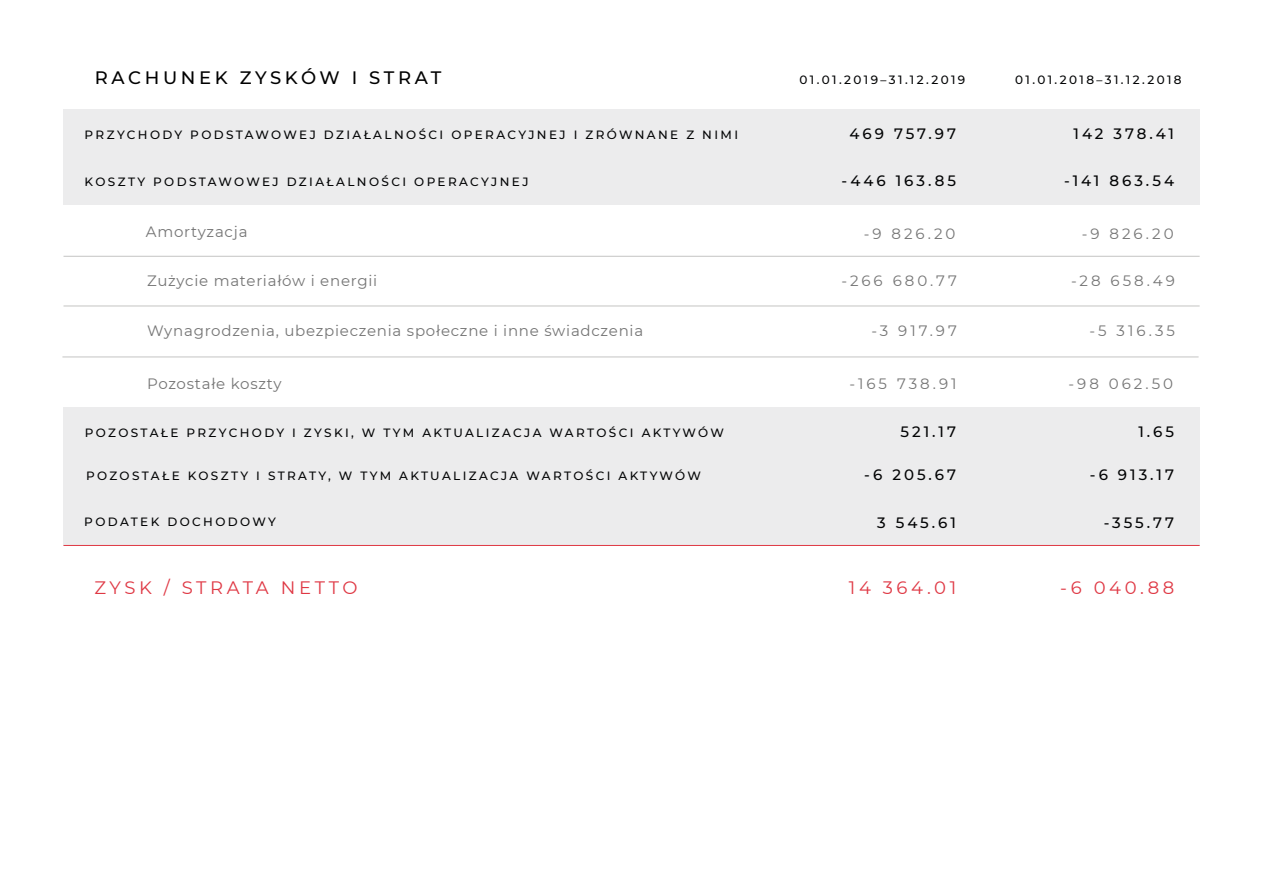
<style>
.page{position:relative;width:1263px;height:893px;background:#fff}
.page>*{position:absolute;margin:0;border:0;box-sizing:border-box;transform-origin:0 0}
.t1{font:18px "Montserrat";letter-spacing:.2em;color:#df3844}
.t2{font:500 18px "Montserrat";letter-spacing:.2em;color:#000}
.t3{font:15px "Montserrat";letter-spacing:.05em;color:#757575}
.t4{font:500 15px "Montserrat";letter-spacing:.2em;color:#020304}
.t5{font:500 12px "Montserrat";letter-spacing:.2em;color:#020304}
</style>
<div class="page">
<div style="left:64px;top:110px;width:1136px;height:47px;background:#ececed"></div>
<div style="left:64px;top:157px;width:1136px;height:47px;background:#ececed"></div>
<div style="left:64px;top:408px;width:1136px;height:47px;background:#ececed"></div>
<div style="left:64px;top:451px;width:1136px;height:47px;background:#ececed"></div>
<div style="left:64px;top:498px;width:1136px;height:47px;background:#ececed"></div>
<hr style="left:63px;top:256px;width:1136px;height:1px;background:#c4c4c3">
<hr style="left:63px;top:306px;width:1136px;height:1px;background:#c4c4c3">
<hr style="left:62px;top:357px;width:1136px;height:1px;background:#c4c4c3">
<hr style="left:63px;top:545px;width:1136px;height:1px;background:#df3844">
<h1 class="t2" style="left:95px;top:65px;width:348px">RACHUNEK ZYSKÓW I STRAT</h1>
<p class="t5" style="left:800px;top:72px;width:167px">01.01.2019–31.12.2019</p>
<p class="t5" style="left:1015px;top:72px;width:168px">01.01.2018–31.12.2018</p>
<p class="t5" style="left:85px;top:126px;width:655px">PRZYCHODY PODSTAWOWEJ DZIAŁALNOŚCI OPERACYJNEJ I ZRÓWNANE Z NIMI</p>
<p class="t4" style="left:849px;top:123px;width:108px">469 757.97</p>
<p class="t4" style="left:1073px;top:123px;width:102px">142 378.41</p>
<p class="t5" style="left:85px;top:174px;width:445px">KOSZTY PODSTAWOWEJ DZIAŁALNOŚCI OPERACYJNEJ</p>
<p class="t4" style="left:841px;top:171px;width:116px">-446 163.85</p>
<p class="t4" style="left:1064px;top:171px;width:111px">-141 863.54</p>
<p class="t3" style="left:146px;top:222px;width:103px">Amortyzacja</p>
<p class="t3" style="left:864px;top:223px;width:93px">-9 826.20</p>
<p class="t3" style="left:1082px;top:223px;width:93px">-9 826.20</p>
<p class="t3" style="left:147px;top:270px;width:232px">Zużycie materiałów i energii</p>
<p class="t3" style="left:841px;top:270px;width:117px">-266 680.77</p>
<p class="t3" style="left:1071px;top:270px;width:105px">-28 658.49</p>
<p class="t3" style="left:147px;top:320px;width:498px">Wynagrodzenia, ubezpieczenia społeczne i inne świadczenia</p>
<p class="t3" style="left:871px;top:320px;width:87px">-3 917.97</p>
<p class="t3" style="left:1089px;top:320px;width:87px">-5 316.35</p>
<p class="t3" style="left:147px;top:373px;width:136px">Pozostałe koszty</p>
<p class="t3" style="left:850px;top:373px;width:109px">-165 738.91</p>
<p class="t3" style="left:1068px;top:373px;width:106px">-98 062.50</p>
<p class="t5" style="left:85px;top:424px;width:641px">POZOSTAŁE PRZYCHODY I ZYSKI, W TYM AKTUALIZACJA WARTOŚCI AKTYWÓW</p>
<p class="t4" style="left:900px;top:421px;width:57px">521.17</p>
<p class="t4" style="left:1138px;top:421px;width:37px">1.65</p>
<p class="t5" style="left:86px;top:468px;width:616px">POZOSTAŁE KOSZTY I STRATY, W TYM AKTUALIZACJA WARTOŚCI AKTYWÓW</p>
<p class="t4" style="left:864px;top:464px;width:93px">-6 205.67</p>
<p class="t4" style="left:1090px;top:464px;width:86px">-6 913.17</p>
<p class="t5" style="left:84px;top:513px;width:193px">PODATEK DOCHODOWY</p>
<p class="t4" style="left:877px;top:512px;width:80px">3 545.61</p>
<p class="t4" style="left:1104px;top:512px;width:72px">-355.77</p>
<h1 class="t1" style="left:94px;top:576px;width:265px">ZYSK / STRATA NETTO</h1>
<h1 class="t1" style="left:849px;top:576px;width:109px">14 364.01</h1>
<h1 class="t1" style="left:1060px;top:576px;width:115px">-6 040.88</h1>
</div>
